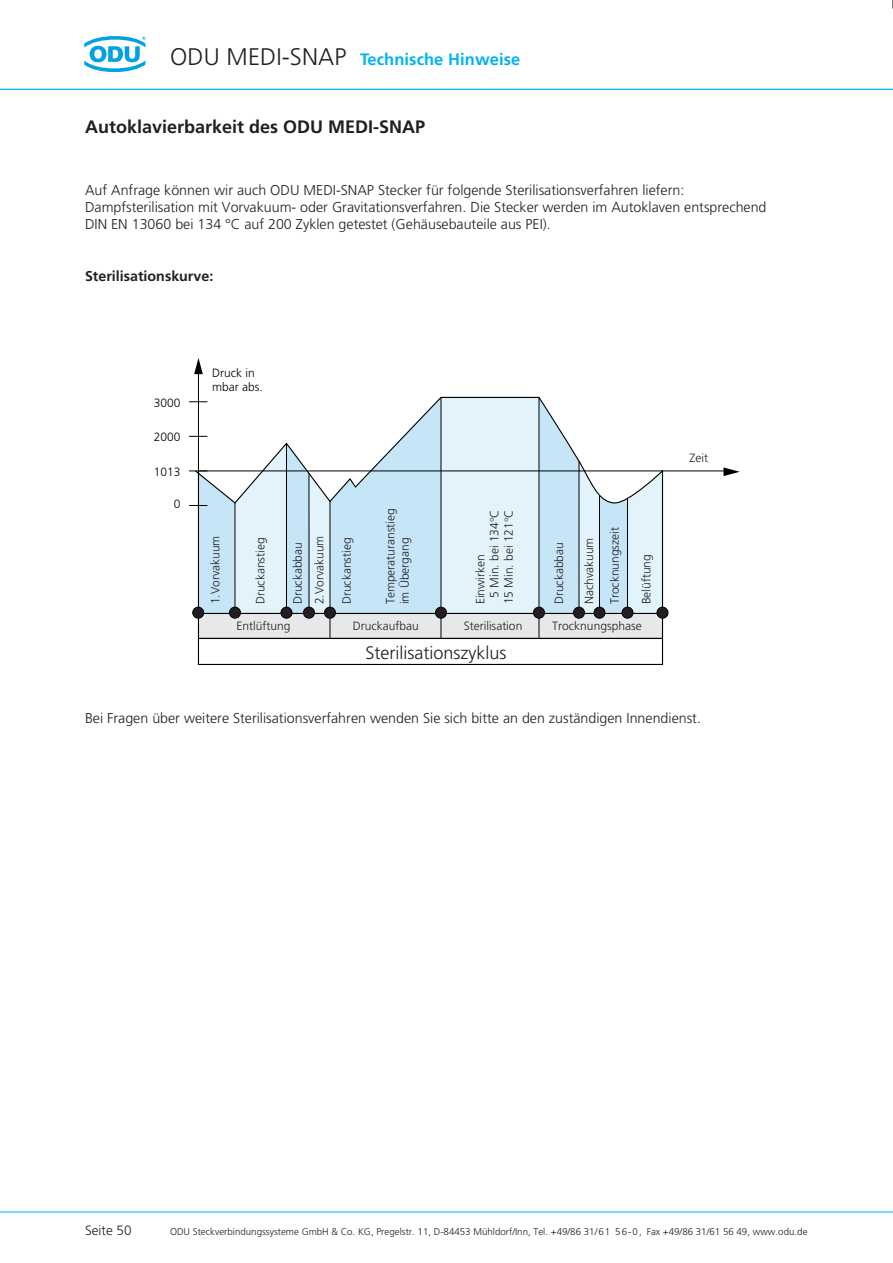
<style>
.page{position:relative;width:893px;height:1263px;background:#fff}
.page>*{position:absolute;margin:0;border:0;box-sizing:border-box;transform-origin:0 0}
.t1{font:700 18px "Frutiger";color:#231f20}
.t2{font:300 18px "Frutiger";color:#231f20}
.t3{font:700 16.5px "Frutiger";letter-spacing:.005em;color:#00b3ee}
.t4{font:300 14.25px/17.1px "Frutiger";color:#231f20}
.t5{font:700 14.25px "Frutiger";color:#231f20}
.t6{font:300 13.5px "Frutiger";color:#231f20}
.t7{font:300 12px/14.2px "Frutiger";color:#231f20}
.t8{font:300 12px/14.2px "Frutiger";color:#000}
.t9{font:300 9.75px "Frutiger";color:#231f20}
.s1{font-weight:300;font-size:24px;color:#231f20}
</style>
<div class="page">
<hr style="left:0;top:89px;width:893px;height:1px;background:#00b3ee">
<hr style="left:0;top:1211px;width:893px;height:1px;background:#00b3ee">
<svg style="left:84px;top:36px;width:61px;height:36px"></svg>
<div style="left:198px;top:613px;width:464px;height:25px;background:#e7e8e9"></div>
<svg style="left:723px;top:467px;width:17px;height:9px"></svg>
<svg style="left:194px;top:358px;width:9px;height:16px"></svg>
<svg style="left:194px;top:396px;width:470px;height:218px"></svg>
<div style="left:198px;top:638px;width:465px;height:27px;border:1px solid #000"></div>
<hr style="left:235px;top:503px;width:1px;height:110px;background:#000">
<hr style="left:286px;top:443px;width:1px;height:170px;background:#000">
<hr style="left:330px;top:501px;width:1px;height:137px;background:#000">
<hr style="left:441px;top:397px;width:1px;height:241px;background:#000">
<hr style="left:539px;top:397px;width:1px;height:241px;background:#000">
<hr style="left:579px;top:461px;width:1px;height:152px;background:#000">
<hr style="left:599px;top:496px;width:1px;height:117px;background:#000">
<hr style="left:627px;top:498px;width:1px;height:115px;background:#000">
<hr style="left:309px;top:473px;width:1px;height:140px;background:#000">
<div style="left:193px;top:607px;width:11px;height:11px;background:#231f20;border-radius:50%"></div>
<div style="left:192px;top:607px;width:12px;height:11px;border:1px solid #000;border-radius:50%"></div>
<div style="left:229px;top:607px;width:11px;height:11px;background:#231f20;border-radius:50%"></div>
<div style="left:229px;top:607px;width:12px;height:11px;border:1px solid #000;border-radius:50%"></div>
<div style="left:281px;top:607px;width:11px;height:11px;background:#231f20;border-radius:50%"></div>
<div style="left:281px;top:607px;width:11px;height:11px;border:1px solid #000;border-radius:50%"></div>
<div style="left:303px;top:607px;width:11px;height:11px;background:#231f20;border-radius:50%"></div>
<div style="left:303px;top:607px;width:12px;height:11px;border:1px solid #000;border-radius:50%"></div>
<div style="left:324px;top:607px;width:11px;height:11px;background:#231f20;border-radius:50%"></div>
<div style="left:324px;top:607px;width:12px;height:11px;border:1px solid #000;border-radius:50%"></div>
<div style="left:435px;top:607px;width:11px;height:11px;background:#231f20;border-radius:50%"></div>
<div style="left:435px;top:607px;width:12px;height:11px;border:1px solid #000;border-radius:50%"></div>
<div style="left:533px;top:607px;width:11px;height:11px;background:#231f20;border-radius:50%"></div>
<div style="left:533px;top:607px;width:12px;height:11px;border:1px solid #000;border-radius:50%"></div>
<div style="left:573px;top:607px;width:11px;height:11px;background:#231f20;border-radius:50%"></div>
<div style="left:573px;top:607px;width:12px;height:11px;border:1px solid #000;border-radius:50%"></div>
<div style="left:594px;top:607px;width:11px;height:11px;background:#231f20;border-radius:50%"></div>
<div style="left:594px;top:607px;width:11px;height:11px;border:1px solid #000;border-radius:50%"></div>
<div style="left:622px;top:607px;width:11px;height:11px;background:#231f20;border-radius:50%"></div>
<div style="left:622px;top:607px;width:11px;height:11px;border:1px solid #000;border-radius:50%"></div>
<div style="left:657px;top:607px;width:11px;height:11px;background:#231f20;border-radius:50%"></div>
<div style="left:657px;top:607px;width:11px;height:11px;border:1px solid #000;border-radius:50%"></div>
<svg style="left:490px;top:518px;width:4px;height:4px"></svg>
<svg style="left:505px;top:518px;width:3px;height:4px"></svg>
<p class="t3" style="left:170px;top:52px;width:352px"><span class="s1">ODU MEDI-SNAP</span> Technische Hinweise</p>
<p class="t1" style="left:85px;top:119px;width:342px">Autoklavierbarkeit des ODU MEDI-SNAP</p>
<p class="t4" style="left:85px;top:183px;width:683px">Auf Anfrage können wir auch ODU MEDI-SNAP Stecker für folgende Sterilisationsverfahren liefern:<br>Dampfsterilisation mit Vorvakuum- oder Gravitationsverfahren. Die Stecker werden im Autoklaven entsprechend<br>DIN EN 13060 bei 134 °C auf 200 Zyklen getestet (Gehäusebauteile aus PEI).</p>
<p class="t5" style="left:85px;top:270px;width:130px">Sterilisationskurve:</p>
<p class="t8" style="left:154px;top:397px;width:28px">3000</p>
<p class="t8" style="left:154px;top:431px;width:28px">2000</p>
<p class="t8" style="left:154px;top:465px;width:28px">1013</p>
<p class="t8" style="left:174px;top:498px;width:8px">0</p>
<p class="t8" style="left:212px;top:366px;width:52px">Druck in mbar abs.</p>
<p class="t7" style="left:384px;top:604px;width:97px;rotate:-90deg">Temperaturanstieg im Übergang</p>
<p class="t7" style="left:488px;top:598px;width:90px;rotate:-90deg">5 Min. bei 134 C</p>
<p class="t7" style="left:502px;top:604px;width:96px;rotate:-90deg">15 Min. bei 121 C</p>
<p class="t7" style="left:209px;top:604px;width:70px;rotate:-90deg">1.Vorvakuum</p>
<p class="t7" style="left:254px;top:604px;width:68px;rotate:-90deg">Druckanstieg</p>
<p class="t7" style="left:292px;top:604px;width:64px;rotate:-90deg">Druckabbau</p>
<p class="t7" style="left:236px;top:620px;width:56px">Entlüftung</p>
<p class="t7" style="left:353px;top:620px;width:68px">Druckaufbau</p>
<p class="t7" style="left:464px;top:620px;width:60px">Sterilisation</p>
<p class="t2" style="left:365px;top:645px;width:142px">Sterilisationszyklus</p>
<p class="t7" style="left:313px;top:604px;width:70px;rotate:-90deg">2.Vorvakuum</p>
<p class="t7" style="left:341px;top:604px;width:68px;rotate:-90deg">Druckanstieg</p>
<p class="t7" style="left:474px;top:604px;width:52px;rotate:-90deg">Einwirken</p>
<p class="t7" style="left:553px;top:604px;width:64px;rotate:-90deg">Druckabbau</p>
<p class="t7" style="left:577px;top:604px;width:79px;line-height:26px;rotate:-90deg">Nachvakuum<br>Trocknungszeit</p>
<p class="t7" style="left:640px;top:604px;width:52px;rotate:-90deg">Belüftung</p>
<p class="t7" style="left:552px;top:620px;width:91px">Trocknungsphase</p>
<p class="t7" style="left:689px;top:452px;width:20px">Zeit</p>
<p class="t4" style="left:85px;top:710px;width:617px">Bei Fragen über weitere Sterilisationsverfahren wenden Sie sich bitte an den zuständigen Innendienst.</p>
<p class="t6" style="left:85px;top:1225px;width:48px">Seite 50</p>
<p class="t9" style="left:170px;top:1227px;width:639px">ODU Steckverbindungssysteme GmbH &amp; Co. KG, Pregelstr. 11, D-84453 Mühldorf/Inn, Tel. +49/86 31/61 56-0, Fax +49/86 31/61 56 49, www.odu.de</p>
</div>
